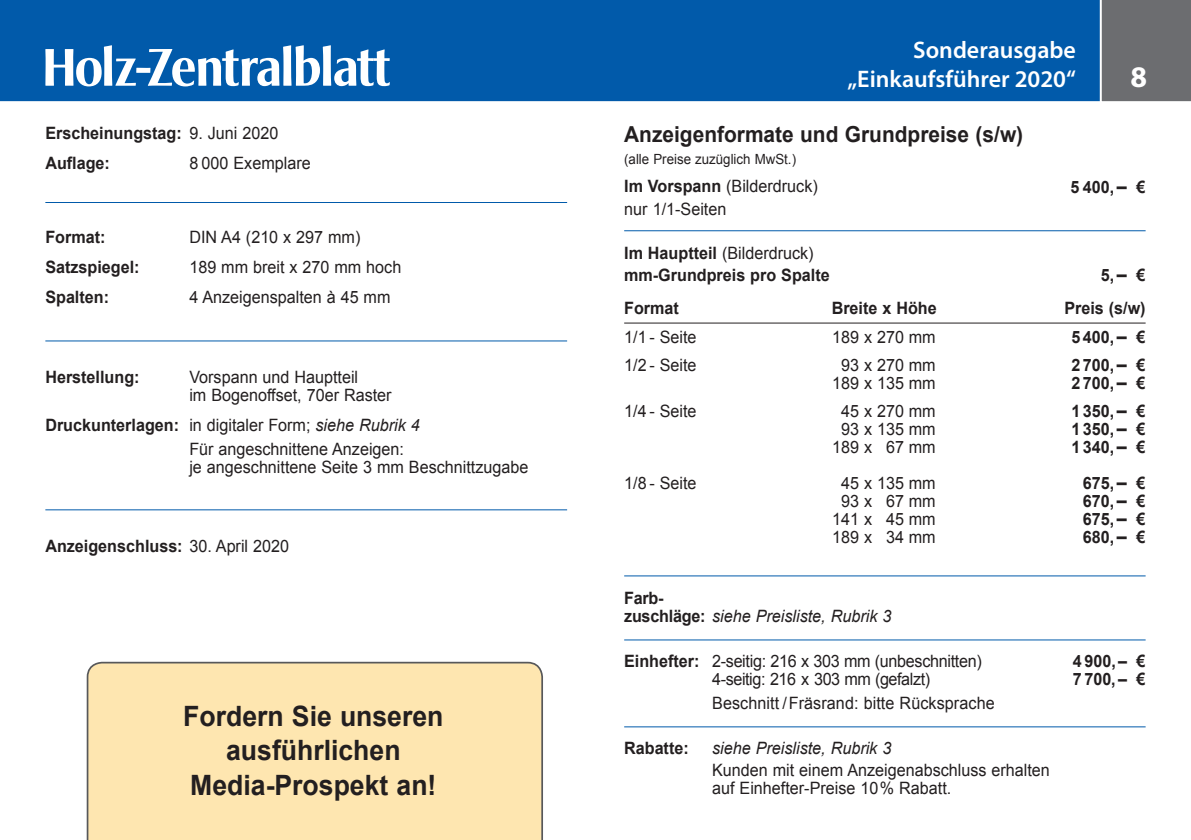
<style>
.page{position:relative;width:1191px;height:840px;background:#fff}
.page>*{position:absolute;margin:0;border:0;box-sizing:border-box;transform-origin:0 0}
.t1{font:700 30px "Myriad Pro";color:#fff}
.t2{font:700 28px/34px "Arial";color:#231f20;text-align:center;scale:.95 1}
.t3{font:600 24px/28.8px "Myriad Pro";color:#fff;text-align:right}
.t4{font:700 22px "Arial";color:#231f20;scale:.95 1}
.t5{font:17px/18px "Arial";color:#231f20;scale:.95 1}
.t6{font:700 17px/18px "Arial";color:#231f20;scale:.95 1}
.t7{font:17px/18px "Arial";letter-spacing:-.02em;color:#231f20;scale:.95 1}
.t8{font:italic 17px/18px "Arial";color:#231f20;scale:.95 1}
.t9{font:14px "Arial";color:#231f20;scale:.95 1}
.s1{font-weight:400}
.s2{font-weight:700}
.s3{font-style:italic}
.s4{font-size:19px}
.s5{color:#fff}
.s6{font-weight:700;font-style:normal}
</style>
<div class="page">
<div style="left:0;top:0;width:1099px;height:102px;background:#015aaa"></div>
<div style="left:1099px;top:0;width:92px;height:102px;background:#6c6d70"></div>
<svg style="left:45px;top:45px;width:345px;height:41px"></svg>
<hr style="left:45px;top:202px;width:522px;height:1px;background:#015aaa">
<hr style="left:45px;top:340px;width:522px;height:1px;background:#015aaa">
<hr style="left:45px;top:509px;width:522px;height:1px;background:#015aaa">
<hr style="left:624px;top:322px;width:521px;height:1px;background:#231f20">
<hr style="left:624px;top:575px;width:521px;height:1px;background:#015aaa">
<hr style="left:624px;top:639px;width:521px;height:1px;background:#015aaa">
<hr style="left:624px;top:726px;width:521px;height:1px;background:#015aaa">
<hr style="left:624px;top:230px;width:521px;height:1px;background:#015aaa">
<div style="left:87px;top:661px;width:456px;height:178px;background:#fee6b0"></div>
<p class="t6" style="left:45px;top:118px;width:247px;line-height:30px">Erscheinungstag: <span class="s1">9. Juni 2020<br></span>Auflage:</p>
<p class="t5" style="left:189px;top:154px;width:129px">8 000 Exemplare</p>
<p class="t6" style="left:45px;top:228px;width:65px">Format:</p>
<p class="t5" style="left:189px;top:228px;width:181px">DIN A4 (210 x 297 mm)</p>
<p class="t6" style="left:45px;top:258px;width:101px">Satzspiegel:</p>
<p class="t5" style="left:189px;top:258px;width:224px">189 mm breit x 270 mm hoch</p>
<p class="t6" style="left:45px;top:288px;width:69px">Spalten:</p>
<p class="t5" style="left:189px;top:288px;width:213px">4 Anzeigenspalten à 45 mm</p>
<p class="t6" style="left:45px;top:368px;width:101px">Herstellung:</p>
<p class="t5" style="left:189px;top:368px;width:214px">Vorspann und Hauptteil<br>im Bogenoffset, 70er Raster</p>
<p class="t5" style="left:189px;top:413px;width:244px;line-height:24px;text-indent:-144px"><span class="s2">Druckunterlagen:</span> in digitaler Form; <span class="s3">siehe Rubrik 4<br></span>Für angeschnittene Anzeigen:</p>
<p class="t5" style="left:189px;top:458px;width:358px">je angeschnittene Seite 3 mm Beschnittzugabe</p>
<p class="t6" style="left:45px;top:537px;width:258px">Anzeigenschluss: <span class="s1">30. April 2020</span></p>
<h2 class="t2" style="left:183px;top:700px;width:275px">Fordern Sie unseren ausführlichen<br>Media-Prospekt an!</h2>
<h3 class="t3" style="left:847px;top:35px;width:230px">Sonderausgabe „Einkaufsführer 2020“</h3>
<h1 class="t1" style="left:1130px;top:57px;width:18px">8</h1>
<p class="t4" style="left:624px;top:120px;width:421px">Anzeigenformate und Grundpreise (s/w)</p>
<p class="t9" style="left:624px;top:150px;width:182px">(alle Preise zuzüglich MwSt.)</p>
<p class="t5" style="left:624px;top:175px;width:205px;line-height:22px"><span class="s2">Im Vorspann</span> (Bilderdruck) nur 1/1-Seiten</p>
<p class="t6" style="left:624px;top:242px;width:218px;line-height:22px">Im Hauptteil <span class="s1">(Bilderdruck) </span>mm-Grundpreis pro Spalte</p>
<p class="t6" style="left:1070px;top:178px;width:80px">5 400,<span class="s4">–</span> €</p>
<p class="t6" style="left:1100px;top:266px;width:49px">5,<span class="s4">–</span> €</p>
<p class="t6" style="left:624px;top:299px;width:59px">Format</p>
<p class="t6" style="left:831px;top:299px;width:112px">Breite x Höhe</p>
<p class="t6" style="left:1064px;top:299px;width:87px">Preis (s/w)</p>
<p class="t5" style="left:624px;top:322px;width:97px;line-height:28px">1/1 - Seite<br>1/2 - Seite <span class="s5">1</span></p>
<p class="t5" style="left:624px;top:401px;width:78px">1/4 - Seite</p>
<p class="t6" style="left:1071px;top:323px;width:80px;line-height:28px">5 400,<span class="s4">–</span> €<br>2 700,<span class="s4">–</span> €</p>
<p class="t6" style="left:1071px;top:369px;width:80px;line-height:28px">2 700,<span class="s4">–</span> €<br>1 350,<span class="s4">–</span> €</p>
<p class="t6" style="left:1071px;top:420px;width:80px">1 350,<span class="s4">–</span> €<br>1 340,<span class="s4">–</span> €</p>
<p class="t6" style="left:1082px;top:474px;width:68px;text-align:justify">675,<span class="s4">–</span> € 670,<span class="s4">–</span> € 675,<span class="s4">–</span> € 680,<span class="s4">–</span> €</p>
<p class="t5" style="left:832px;top:322px;width:110px;line-height:28px">189 x 270 mm<br><span class="s5">1</span>93 x 270 mm</p>
<p class="t5" style="left:832px;top:368px;width:110px;line-height:28px">189 x 135 mm<br><span class="s5">1</span>45 x 270 mm</p>
<p class="t5" style="left:832px;top:419px;width:110px"><span class="s5">1</span>93 x 135 mm<br>189 x <span class="s5">1</span>67 mm</p>
<p class="t5" style="left:832px;top:473px;width:110px;text-align:justify"><span class="s5">1</span>45 x 135 mm <span class="s5">1</span>93 x <span class="s5">1</span>67 mm 141 x <span class="s5">1</span>45 mm 189 x <span class="s5">1</span>34 mm</p>
<p class="t5" style="left:624px;top:473px;width:78px">1/8 - Seite</p>
<p class="t8" style="left:624px;top:588px;width:283px"><span class="s6">Farb-<br>zuschläge:</span> siehe Preisliste, Rubrik 3</p>
<p class="t7" style="left:712px;top:652px;width:285px;text-indent:-88px"><span class="s2">Einhefter:</span> 2-seitig: 216 x 303 mm (unbeschnitten)<br>4-seitig: 216 x 303 mm (gefalzt)</p>
<p class="t5" style="left:712px;top:694px;width:299px">Beschnitt /Fräsrand: bitte Rücksprache</p>
<p class="t6" style="left:624px;top:738px;width:69px">Rabatte:</p>
<p class="t8" style="left:712px;top:738px;width:190px">siehe Preisliste, Rubrik 3</p>
<p class="t5" style="left:712px;top:760px;width:357px">Kunden mit einem Anzeigenabschluss erhalten auf Einhefter-Preise 10% Rabatt.</p>
<p class="t6" style="left:1073px;top:652px;width:78px">4 900, – €<br>7 700, – €</p>
</div>
